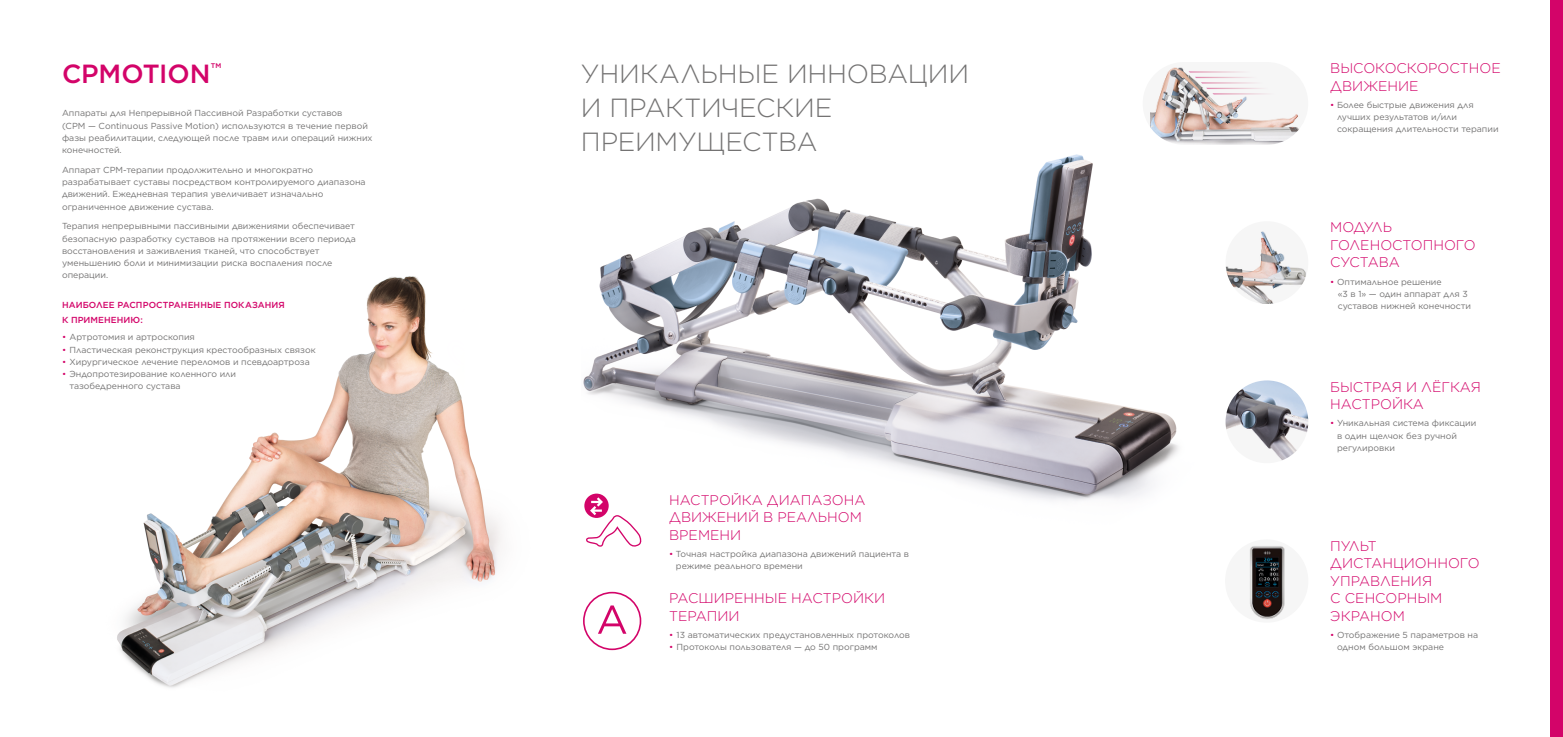
<style>
.page{position:relative;width:1563px;height:737px;background:#fff}
.page>*{position:absolute;margin:0;border:0;box-sizing:border-box;transform-origin:0 0}
.t1{font:300 26.25px/34.1px "Gotham";letter-spacing:-.01em;color:#747373}
.t2{font:500 26.25px "Gotham";letter-spacing:-.005em;color:#d30469}
.t3{font:300 14px/17.5px "Gotham";color:#d30469}
.t4{font:8.75px/12.2px "Gotham";color:#747373}
.t5{font:500 8.75px/14.7px "Gotham";letter-spacing:.01em;color:#d30469}
.s1{color:#d30469}
</style>
<div class="page">
<img style="left:583px;top:154px;width:596px;height:347px">
<img style="left:117px;top:276px;width:384px;height:412px">
<svg style="left:584px;top:493px;width:58px;height:54px"></svg>
<svg style="left:583px;top:592px;width:58px;height:58px"></svg>
<div style="left:1225px;top:539px;width:83px;height:83px;background:#f6f6f6;border-radius:50%"></div>
<img style="left:1250px;top:546px;width:35px;height:73px">
<div style="left:1550px;top:0;width:13px;height:737px;background:#d30469"></div>
<img style="left:1150px;top:67px;width:150px;height:78px">
<img style="left:1225px;top:231px;width:81px;height:73px">
<img style="left:1225px;top:380px;width:83px;height:81px">
<h1 class="t2" style="left:62px;top:57px;width:161px">CPMOTION<sup>™</sup></h1>
<p class="t4" style="left:62px;top:107px;width:312px">Аппараты для Непрерывной Пассивной Разработки суставов<br>(CPM — Continuous Passive Motion) используются в течение первой фазы реабилитации, следующей после травм или операций нижних конечностей.</p>
<p class="t4" style="left:62px;top:163px;width:305px">Аппарат CPM-терапии продолжительно и многократно разрабатывает суставы посредством контролируемого диапазона движений. Ежедневная терапия увеличивает изначально ограниченное движение сустава.</p>
<p class="t4" style="left:62px;top:220px;width:295px">Терапия непрерывными пассивными движениями обеспечивает безопасную разработку суставов на протяжении всего периода восстановления и заживления тканей, что способствует уменьшению боли и минимизации риска воспаления после операции.</p>
<p class="t5" style="left:62px;top:298px;width:224px">НАИБОЛЕЕ РАСПРОСТРАНЕННЫЕ ПОКАЗАНИЯ<br>К ПРИМЕНЕНИЮ:</p>
<p class="t4" style="left:62px;top:331px;width:134px"><span class="s1">•</span> Артротомия и артроскопия</p>
<p class="t4" style="left:62px;top:343px;width:255px"><span class="s1">•</span> Пластическая реконструкция крестообразных связок</p>
<p class="t4" style="left:62px;top:355px;width:249px"><span class="s1">•</span> Хирургическое лечение переломов и псевдоартроза</p>
<p class="t4" style="left:69px;top:368px;width:168px;text-indent:-7px"><span class="s1">•</span> Эндопротезирование коленного или тазобедренного сустава</p>
<h1 class="t1" style="left:581px;top:56px;width:390px">УНИКАЛЬНЫЕ ИННОВАЦИИ<br>И ПРАКТИЧЕСКИЕ<br>ПРЕИМУЩЕСТВА</h1>
<h2 class="t3" style="left:1330px;top:59px;width:172px">ВЫСОКОСКОРОСТНОЕ<br>ДВИЖЕНИЕ</h2>
<p class="t4" style="left:1337px;top:99px;width:163px;text-indent:-7px"><span class="s1">•</span> Более быстрые движения для лучших результатов и/или сокращения длительности терапии</p>
<h2 class="t3" style="left:1330px;top:218px;width:147px">МОДУЛЬ<br>ГОЛЕНОСТОПНОГО<br>СУСТАВА</h2>
<p class="t4" style="left:1337px;top:275px;width:135px;text-indent:-7px"><span class="s1">•</span> Оптимальное решение<br>«3 в 1» — один аппарат для 3 суставов нижней конечности</p>
<h2 class="t3" style="left:669px;top:490px;width:198px">НАСТРОЙКА ДИАПАЗОНА<br>ДВИЖЕНИЙ В РЕАЛЬНОМ<br>ВРЕМЕНИ</h2>
<p class="t4" style="left:676px;top:547px;width:235px;text-indent:-7px"><span class="s1">•</span> Точная настройка диапазона движений пациента в режиме реального времени</p>
<h2 class="t3" style="left:669px;top:589px;width:217px">РАСШИРЕННЫЕ НАСТРОЙКИ<br>ТЕРАПИИ</h2>
<p class="t4" style="left:669px;top:628px;width:242px"><span class="s1">•</span> 13 автоматических предустановленных протоколов</p>
<p class="t4" style="left:669px;top:640px;width:210px"><span class="s1">•</span> Протоколы пользователя — до 50 программ</p>
<h2 class="t3" style="left:1330px;top:377px;width:152px">БЫСТРАЯ И ЛЁГКАЯ<br>НАСТРОЙКА</h2>
<p class="t4" style="left:1337px;top:417px;width:141px;text-indent:-7px"><span class="s1">•</span> Уникальная система фиксации в один щелчок без ручной регулировки</p>
<h2 class="t3" style="left:1330px;top:536px;width:151px">ПУЛЬТ<br>ДИСТАНЦИОННОГО<br>УПРАВЛЕНИЯ<br>С СЕНСОРНЫМ<br>ЭКРАНОМ</h2>
<p class="t4" style="left:1337px;top:628px;width:143px;text-indent:-7px"><span class="s1">•</span> Отображение 5 параметров на одном большом экране</p>
</div>
